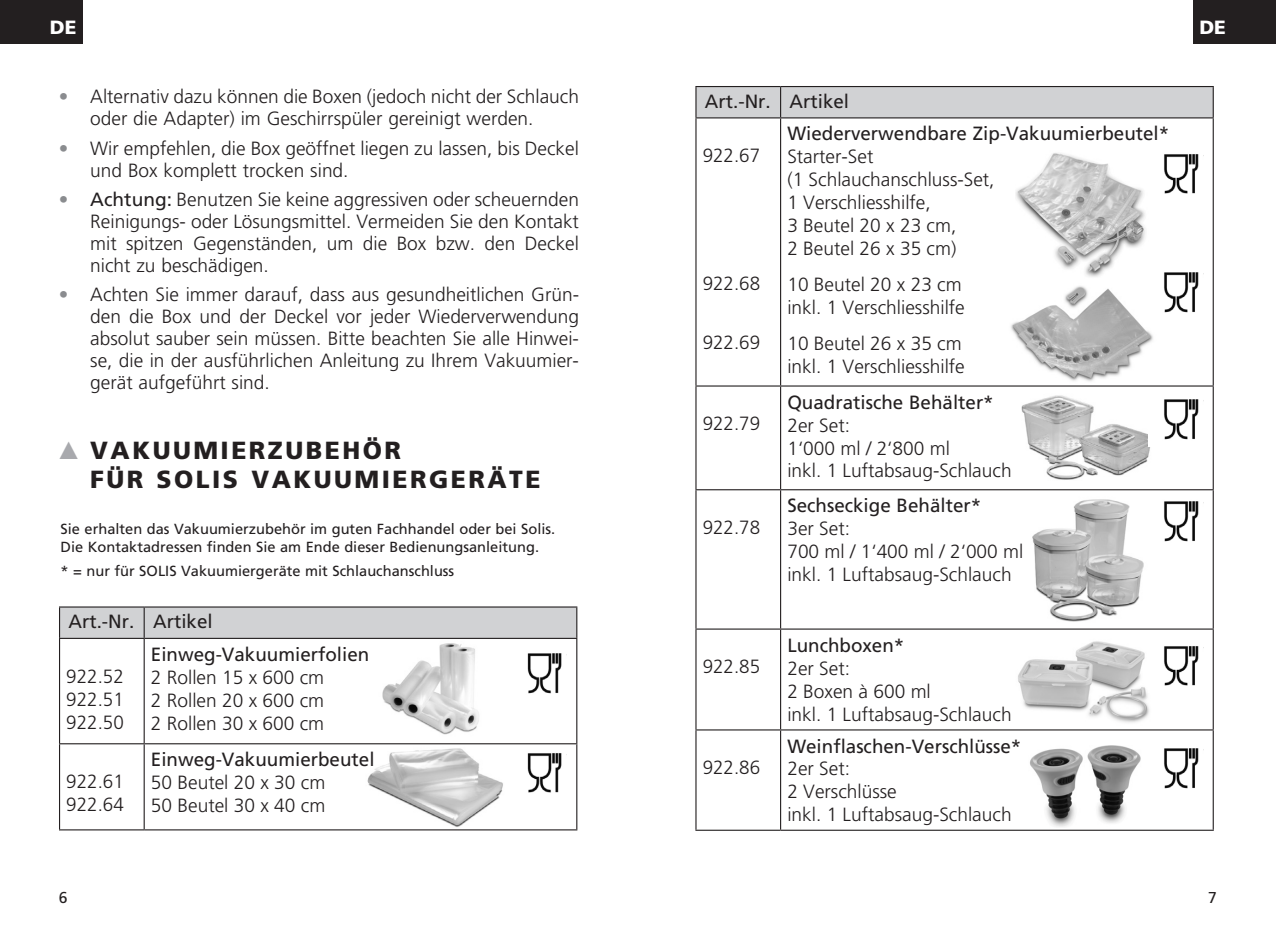
<style>
.page{position:relative;width:1276px;height:948px;background:#fff}
.page>*{position:absolute;margin:0;border:0;box-sizing:border-box;transform-origin:0 0}
.t1{font:900 24.75px/29.7px "Frutiger";letter-spacing:.1em;color:#231f20}
.t2{font:300 19.12px/22.9px "Frutiger";color:#231f20}
.t3{font:19.12px "Frutiger";color:#231f20}
.t4{font:900 19.12px "Frutiger";color:#fff}
.t5{font:15.75px "Frutiger";color:#231f20}
.t6{font:14.62px/18px "Frutiger";color:#231f20}
.s1{font-weight:400;color:#8a8c8f}
.s2{font-weight:400}
.s3{color:#a8a9ad}
</style>
<div class="page">
<div style="left:0;top:0;width:83px;height:44px;background:#231f20"></div>
<div style="left:1193px;top:0;width:83px;height:44px;background:#231f20"></div>
<img style="left:1018px;top:641px;width:131px;height:82px">
<img style="left:1030px;top:745px;width:111px;height:81px">
<img style="left:1015px;top:153px;width:130px;height:124px">
<img style="left:1021px;top:395px;width:129px;height:85px">
<img style="left:1004px;top:490px;width:150px;height:132px">
<div style="left:696px;top:87px;width:516px;height:30px;background:#d1d2d4"></div>
<hr style="left:780px;top:87px;width:1px;height:30px;background:#231f20">
<hr style="left:1212px;top:87px;width:1px;height:30px;background:#231f20">
<hr style="left:695px;top:117px;width:85px;height:1px;background:#231f20">
<hr style="left:695px;top:385px;width:85px;height:1px;background:#231f20">
<hr style="left:695px;top:489px;width:85px;height:1px;background:#231f20">
<hr style="left:695px;top:628px;width:85px;height:1px;background:#231f20">
<hr style="left:695px;top:729px;width:85px;height:1px;background:#231f20">
<hr style="left:695px;top:829px;width:85px;height:1px;background:#231f20">
<hr style="left:780px;top:118px;width:1px;height:267px;background:#231f20">
<hr style="left:780px;top:386px;width:1px;height:103px;background:#231f20">
<hr style="left:780px;top:490px;width:1px;height:138px;background:#231f20">
<hr style="left:780px;top:629px;width:1px;height:100px;background:#231f20">
<hr style="left:780px;top:730px;width:1px;height:99px;background:#231f20">
<hr style="left:1212px;top:118px;width:1px;height:267px;background:#231f20">
<hr style="left:1212px;top:386px;width:1px;height:103px;background:#231f20">
<hr style="left:1212px;top:490px;width:1px;height:138px;background:#231f20">
<hr style="left:1212px;top:629px;width:1px;height:100px;background:#231f20">
<hr style="left:1212px;top:730px;width:1px;height:99px;background:#231f20">
<hr style="left:780px;top:117px;width:433px;height:1px;background:#231f20">
<hr style="left:780px;top:385px;width:433px;height:1px;background:#231f20">
<hr style="left:780px;top:489px;width:433px;height:1px;background:#231f20">
<hr style="left:780px;top:628px;width:433px;height:1px;background:#231f20">
<hr style="left:780px;top:729px;width:433px;height:1px;background:#231f20">
<hr style="left:780px;top:829px;width:433px;height:1px;background:#231f20">
<hr style="left:695px;top:87px;width:1px;height:30px;background:#231f20">
<hr style="left:695px;top:86px;width:85px;height:1px;background:#231f20">
<hr style="left:780px;top:86px;width:433px;height:1px;background:#231f20">
<hr style="left:695px;top:118px;width:1px;height:267px;background:#231f20">
<hr style="left:695px;top:386px;width:1px;height:103px;background:#231f20">
<hr style="left:695px;top:490px;width:1px;height:138px;background:#231f20">
<hr style="left:695px;top:629px;width:1px;height:100px;background:#231f20">
<hr style="left:695px;top:730px;width:1px;height:99px;background:#231f20">
<img style="left:1164px;top:154px;width:35px;height:40px">
<img style="left:1164px;top:272px;width:35px;height:41px">
<img style="left:1148px;top:396px;width:51px;height:50px">
<img style="left:1148px;top:498px;width:51px;height:50px">
<img style="left:1148px;top:642px;width:51px;height:50px">
<img style="left:1164px;top:748px;width:35px;height:41px">
<img style="left:1011px;top:286px;width:142px;height:95px">
<img style="left:361px;top:744px;width:151px;height:83px">
<img style="left:361px;top:638px;width:140px;height:97px">
<img style="left:527px;top:653px;width:35px;height:41px">
<img style="left:527px;top:753px;width:35px;height:40px">
<div style="left:60px;top:607px;width:516px;height:30px;background:#d1d2d4"></div>
<hr style="left:144px;top:607px;width:1px;height:30px;background:#231f20">
<hr style="left:576px;top:607px;width:1px;height:30px;background:#231f20">
<hr style="left:59px;top:637px;width:85px;height:1px;background:#231f20">
<hr style="left:59px;top:743px;width:85px;height:1px;background:#231f20">
<hr style="left:59px;top:829px;width:85px;height:1px;background:#231f20">
<hr style="left:144px;top:638px;width:1px;height:105px;background:#231f20">
<hr style="left:144px;top:744px;width:1px;height:85px;background:#231f20">
<hr style="left:144px;top:637px;width:433px;height:1px;background:#231f20">
<hr style="left:576px;top:638px;width:1px;height:105px;background:#231f20">
<hr style="left:576px;top:744px;width:1px;height:85px;background:#231f20">
<hr style="left:144px;top:743px;width:433px;height:1px;background:#231f20">
<hr style="left:144px;top:829px;width:433px;height:1px;background:#231f20">
<hr style="left:59px;top:607px;width:1px;height:30px;background:#231f20">
<hr style="left:59px;top:606px;width:85px;height:1px;background:#231f20">
<hr style="left:144px;top:606px;width:433px;height:1px;background:#231f20">
<hr style="left:59px;top:638px;width:1px;height:105px;background:#231f20">
<hr style="left:59px;top:744px;width:1px;height:85px;background:#231f20">
<p class="t4" style="left:50px;top:16px;width:28px">DE</p>
<p class="t4" style="left:1199px;top:16px;width:28px">DE</p>
<p class="t2" style="left:90px;top:85px;width:490px;line-height:22.1px;text-indent:-31px"><span class="s1">•</span> Alternativ dazu können die Boxen (jedoch nicht der Schlauch oder die Adapter) im Geschirrspüler gereinigt werden.</p>
<p class="t2" style="left:90px;top:138px;width:490px;line-height:22.1px;text-indent:-31px"><span class="s1">•</span> Wir empfehlen, die Box geöffnet liegen zu lassen, bis Deckel und Box komplett trocken sind.</p>
<p class="t2" style="left:90px;top:188px;width:490px;line-height:22.1px;text-align:justify;text-indent:-31px"><span class="s1">•</span> <span class="s2">Achtung:</span> Benutzen Sie keine aggressiven oder scheuernden Reinigungs- oder Lösungsmittel. Vermeiden Sie den Kontakt mit spitzen Gegenständen, um die Box bzw. den Deckel nicht zu beschädigen.</p>
<p class="t2" style="left:90px;top:283px;width:490px;line-height:22.1px;text-align:justify;text-indent:-31px"><span class="s1">•</span> Achten Sie immer darauf, dass aus gesundheitlichen Grün&shy;den die Box und der Deckel vor jeder Wiederverwendung absolut sauber sein müssen. Bitte beachten Sie alle Hinwei&shy;se, die in der ausführlichen Anleitung zu Ihrem Vakuumier&shy;gerät aufgeführt sind.</p>
<p class="t1" style="left:90px;top:434px;width:452px;text-indent:-31px"><span class="s3">▲</span> VAKUUMIERZUBEHÖR<br>FÜR SOLIS VAKUUMIERGERÄTE</p>
<p class="t6" style="left:61px;top:519px;width:496px">Sie erhalten das Vakuumierzubehör im guten Fachhandel oder bei Solis.<br>Die Kontaktadressen finden Sie am Ende dieser Bedienungsanleitung.</p>
<p class="t6" style="left:61px;top:562px;width:395px">* = nur für SOLIS Vakuumiergeräte mit Schlauchanschluss</p>
<p class="t3" style="left:69px;top:610px;width:146px">Art.-Nr. Artikel</p>
<p class="t2" style="left:66px;top:664px;width:59px;text-align:justify">922.52<br>922.51<br>922.50</p>
<p class="t2" style="left:66px;top:769px;width:59px">922.61<br>922.64</p>
<p class="t3" style="left:151px;top:642px;width:220px">Einweg-Vakuumierfolien</p>
<p class="t2" style="left:151px;top:665px;width:175px;text-align:justify">2 Rollen 15 x 600 cm 2 Rollen 20 x 600 cm 2 Rollen 30 x 600 cm</p>
<p class="t3" style="left:151px;top:748px;width:225px">Einweg-Vakuumierbeutel</p>
<p class="t2" style="left:151px;top:770px;width:176px">50 Beutel 20 x 30 cm<br>50 Beutel 30 x 40 cm</p>
<p class="t3" style="left:705px;top:90px;width:146px">Art.-Nr. Artikel</p>
<p class="t2" style="left:703px;top:144px;width:59px">922.67</p>
<p class="t2" style="left:703px;top:272px;width:59px">922.68</p>
<p class="t2" style="left:703px;top:330px;width:59px">922.69</p>
<p class="t2" style="left:703px;top:412px;width:59px">922.79</p>
<p class="t2" style="left:703px;top:516px;width:59px">922.78</p>
<p class="t2" style="left:703px;top:655px;width:59px">922.85</p>
<p class="t2" style="left:703px;top:755px;width:59px">922.86</p>
<p class="t3" style="left:787px;top:122px;width:383px">Wiederverwendbare Zip-Vakuumierbeutel*</p>
<p class="t2" style="left:787px;top:145px;width:209px">Starter-Set<br>(1 Schlauchanschluss-Set,<br>1 Verschliesshilfe,<br>3 Beutel 20 x 23 cm,<br>2 Beutel 26 x 35 cm)</p>
<p class="t2" style="left:787px;top:273px;width:179px">10 Beutel 20 x 23 cm inkl. 1 Verschliesshilfe</p>
<p class="t2" style="left:787px;top:331px;width:179px">10 Beutel 26 x 35 cm inkl. 1 Verschliesshilfe</p>
<p class="t3" style="left:787px;top:390px;width:208px">Quadratische Behälter*</p>
<p class="t2" style="left:787px;top:413px;width:226px">2er Set:<br>1‘000 ml / 2‘800 ml<br>inkl. 1 Luftabsaug-Schlauch</p>
<p class="t3" style="left:787px;top:494px;width:195px">Sechseckige Behälter*</p>
<p class="t2" style="left:787px;top:517px;width:237px">3er Set:<br>700 ml / 1‘400 ml / 2‘000 ml inkl. 1 Luftabsaug-Schlauch</p>
<p class="t3" style="left:787px;top:633px;width:118px">Lunchboxen*</p>
<p class="t2" style="left:787px;top:656px;width:226px">2er Set:<br>2 Boxen à 600 ml<br>inkl. 1 Luftabsaug-Schlauch</p>
<p class="t3" style="left:787px;top:734px;width:236px">Weinflaschen-Verschlüsse*</p>
<p class="t2" style="left:787px;top:757px;width:226px">2er Set:<br>2 Verschlüsse<br>inkl. 1 Luftabsaug-Schlauch</p>
<p class="t5" style="left:59px;top:888px;width:10px">6</p>
<p class="t5" style="left:1208px;top:888px;width:10px">7</p>
</div>
